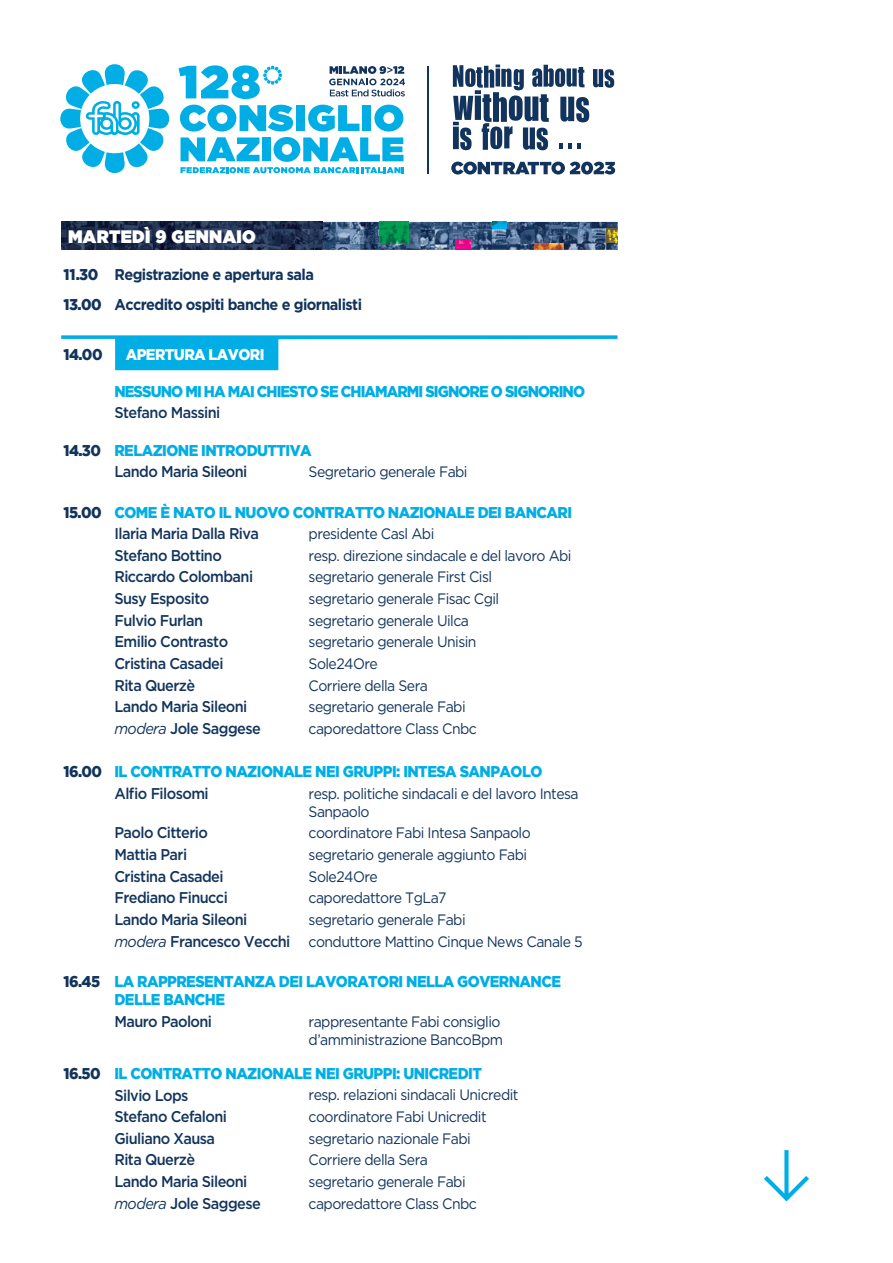
<style>
.page{position:relative;width:893px;height:1263px;background:#fff}
.page>*{position:absolute;margin:0;border:0;box-sizing:border-box;transform-origin:0 0}
.t1{font:900 18px "Gotham";letter-spacing:.02em;color:#fff;scale:.93 1}
.t2{font:500 15.6px "Gotham";letter-spacing:-.04em;color:#12345c;scale:.93 1}
.t3{font:900 15.6px/21.6px "Gotham";letter-spacing:-.04em;color:#00aee5;scale:.93 1}
.t4{font:700 15.6px/30.2px "Gotham";letter-spacing:-.04em;color:#12345c;scale:.93 1}
.t5{font:900 15.6px "Gotham";letter-spacing:-.065em;color:#00aee5;scale:.93 1}
.t6{font:900 15.6px "Gotham";letter-spacing:-.04em;color:#fff;scale:.93 1}
.t7{font:900 15.6px "Gotham";color:#12345c;scale:.93 1}
.t8{font:15px/18px "Gotham";letter-spacing:-.04em;color:#12345c;scale:.93 1}
.s1{font-weight:900}
.s2{color:#12345c}
.s3{font-weight:500;color:#12345c}
.s4{font-weight:400;font-style:italic}
.s5{font-style:italic;font-size:15.6px}
.s6{font-weight:500;font-size:15.6px}
</style>
<div class="page">
<img style="left:61px;top:222px;width:557px;height:28px">
<img style="left:606px;top:229px;width:12px;height:14px">
<img style="left:455px;top:240px;width:15px;height:10px">
<img style="left:492px;top:222px;width:15px;height:6px">
<img style="left:534px;top:244px;width:29px;height:6px">
<img style="left:380px;top:222px;width:29px;height:21px">
<svg style="left:61px;top:335px;width:556px;height:35px"></svg>
<svg style="left:764px;top:1150px;width:45px;height:51px"></svg>
<svg style="left:453px;top:65px;width:161px;height:85px"></svg>
<svg style="left:451px;top:162px;width:164px;height:13px"></svg>
<svg style="left:178px;top:65px;width:105px;height:34px"></svg>
<svg style="left:180px;top:105px;width:224px;height:68px"></svg>
<svg style="left:329px;top:66px;width:76px;height:30px"></svg>
<svg style="left:60px;top:64px;width:110px;height:109px"></svg>
<hr style="left:428px;top:66px;width:1px;height:108px;background:#12345c">
<p class="t1" style="left:68px;top:223px;width:203px">MARTEDÌ 9 GENNAIO</p>
<p class="t4" style="left:63px;top:259px;width:323px"><span class="s1">11.30</span> Registrazione e apertura sala<br><span class="s1">13.00</span> Accredito ospiti banche e giornalisti</p>
<p class="t7" style="left:63px;top:345px;width:44px">14.00</p>
<p class="t6" style="left:126px;top:345px;width:151px">APERTURA LAVORI</p>
<p class="t5" style="left:114px;top:382px;width:507px">NESSUNO MI HA MAI CHIESTO SE CHIAMARMI SIGNORE O SIGNORINO</p>
<p class="t2" style="left:114px;top:403px;width:115px">Stefano Massini</p>
<p class="t3" style="left:114px;top:439px;width:214px;text-indent:-51px"><span class="s2">14.30</span> RELAZIONE INTRODUTTIVA<br><span class="s3">Lando Maria Sileoni</span></p>
<p class="t8" style="left:309px;top:463px;width:173px">Segretario generale Fabi</p>
<p class="t3" style="left:114px;top:501px;width:494px;text-indent:-51px"><span class="s2">15.00</span> COME È NATO IL NUOVO CONTRATTO NAZIONALE DEI BANCARI<br><span class="s3">Ilaria Maria Dalla Riva</span></p>
<p class="t8" style="left:309px;top:525px;width:137px">presidente Casl Abi</p>
<p class="t2" style="left:114px;top:545px;width:117px">Stefano Bottino</p>
<p class="t8" style="left:309px;top:546px;width:284px">resp. direzione sindacale e del lavoro Abi</p>
<p class="t2" style="left:114px;top:567px;width:151px">Riccardo Colombani</p>
<p class="t8" style="left:309px;top:568px;width:199px">segretario generale First Cisl</p>
<p class="t2" style="left:114px;top:588px;width:103px">Susy Esposito</p>
<p class="t8" style="left:309px;top:589px;width:207px">segretario generale Fisac Cgil</p>
<p class="t2" style="left:114px;top:610px;width:97px">Fulvio Furlan</p>
<p class="t8" style="left:309px;top:611px;width:174px">segretario generale Uilca</p>
<p class="t2" style="left:114px;top:632px;width:124px">Emilio Contrasto</p>
<p class="t8" style="left:309px;top:633px;width:182px">segretario generale Unisin</p>
<p class="t2" style="left:114px;top:653px;width:119px">Cristina Casadei</p>
<p class="t8" style="left:309px;top:654px;width:76px">Sole24Ore</p>
<p class="t2" style="left:114px;top:675px;width:88px">Rita Querzè</p>
<p class="t8" style="left:309px;top:676px;width:130px">Corriere della Sera</p>
<p class="t2" style="left:114px;top:696px;width:144px">Lando Maria Sileoni</p>
<p class="t8" style="left:309px;top:698px;width:170px">segretario generale Fabi</p>
<p class="t2" style="left:114px;top:718px;width:159px"><span class="s4">modera</span> Jole Saggese</p>
<p class="t8" style="left:309px;top:719px;width:183px">caporedattore Class Cnbc</p>
<p class="t3" style="left:114px;top:760px;width:462px;text-indent:-51px"><span class="s2">16.00</span> IL CONTRATTO NAZIONALE NEI GRUPPI: INTESA SANPAOLO<br><span class="s3">Alfio Filosomi</span></p>
<p class="t8" style="left:309px;top:784px;width:292px">resp. politiche sindacali e del lavoro Intesa<br>Sanpaolo</p>
<p class="t2" style="left:114px;top:823px;width:102px">Paolo Citterio</p>
<p class="t8" style="left:309px;top:824px;width:240px">coordinatore Fabi Intesa Sanpaolo</p>
<p class="t2" style="left:114px;top:844px;width:80px">Mattia Pari</p>
<p class="t8" style="left:309px;top:845px;width:237px">segretario generale aggiunto Fabi</p>
<p class="t2" style="left:114px;top:866px;width:119px">Cristina Casadei</p>
<p class="t8" style="left:309px;top:867px;width:76px">Sole24Ore</p>
<p class="t2" style="left:114px;top:888px;width:123px">Frediano Finucci</p>
<p class="t8" style="left:309px;top:889px;width:150px">caporedattore TgLa7</p>
<p class="t2" style="left:114px;top:909px;width:144px">Lando Maria Sileoni</p>
<p class="t8" style="left:114px;top:908px;width:505px;line-height:21.6px;text-indent:194px">segretario generale Fabi<br><span class="s5">modera</span> <span class="s6">Francesco Vecchi</span> conduttore Mattino Cinque News Canale 5</p>
<p class="t3" style="left:114px;top:972px;width:482px;line-height:18px;text-indent:-51px"><span class="s2">16.45</span> LA RAPPRESENTANZA DEI LAVORATORI NELLA GOVERNANCE<br>DELLE BANCHE</p>
<p class="t2" style="left:114px;top:1011px;width:107px">Mauro Paoloni</p>
<p class="t8" style="left:309px;top:1012px;width:211px">rappresentante Fabi consiglio d’amministrazione BancoBpm</p>
<p class="t3" style="left:114px;top:1062px;width:397px;text-indent:-51px"><span class="s2">16.50</span> IL CONTRATTO NAZIONALE NEI GRUPPI: UNICREDIT<br><span class="s3">Silvio Lops</span></p>
<p class="t8" style="left:309px;top:1086px;width:227px">resp. relazioni sindacali Unicredit</p>
<p class="t2" style="left:114px;top:1106px;width:123px">Stefano Cefaloni</p>
<p class="t8" style="left:309px;top:1107px;width:193px">coordinatore Fabi Unicredit</p>
<p class="t2" style="left:114px;top:1128px;width:110px">Giuliano Xausa</p>
<p class="t8" style="left:309px;top:1129px;width:176px">segretario nazionale Fabi</p>
<p class="t2" style="left:114px;top:1150px;width:88px">Rita Querzè</p>
<p class="t8" style="left:309px;top:1151px;width:130px">Corriere della Sera</p>
<p class="t2" style="left:114px;top:1171px;width:144px">Lando Maria Sileoni</p>
<p class="t8" style="left:309px;top:1172px;width:170px">segretario generale Fabi</p>
<p class="t2" style="left:114px;top:1193px;width:159px"><span class="s4">modera</span> Jole Saggese</p>
<p class="t8" style="left:309px;top:1194px;width:183px">caporedattore Class Cnbc</p>
</div>
